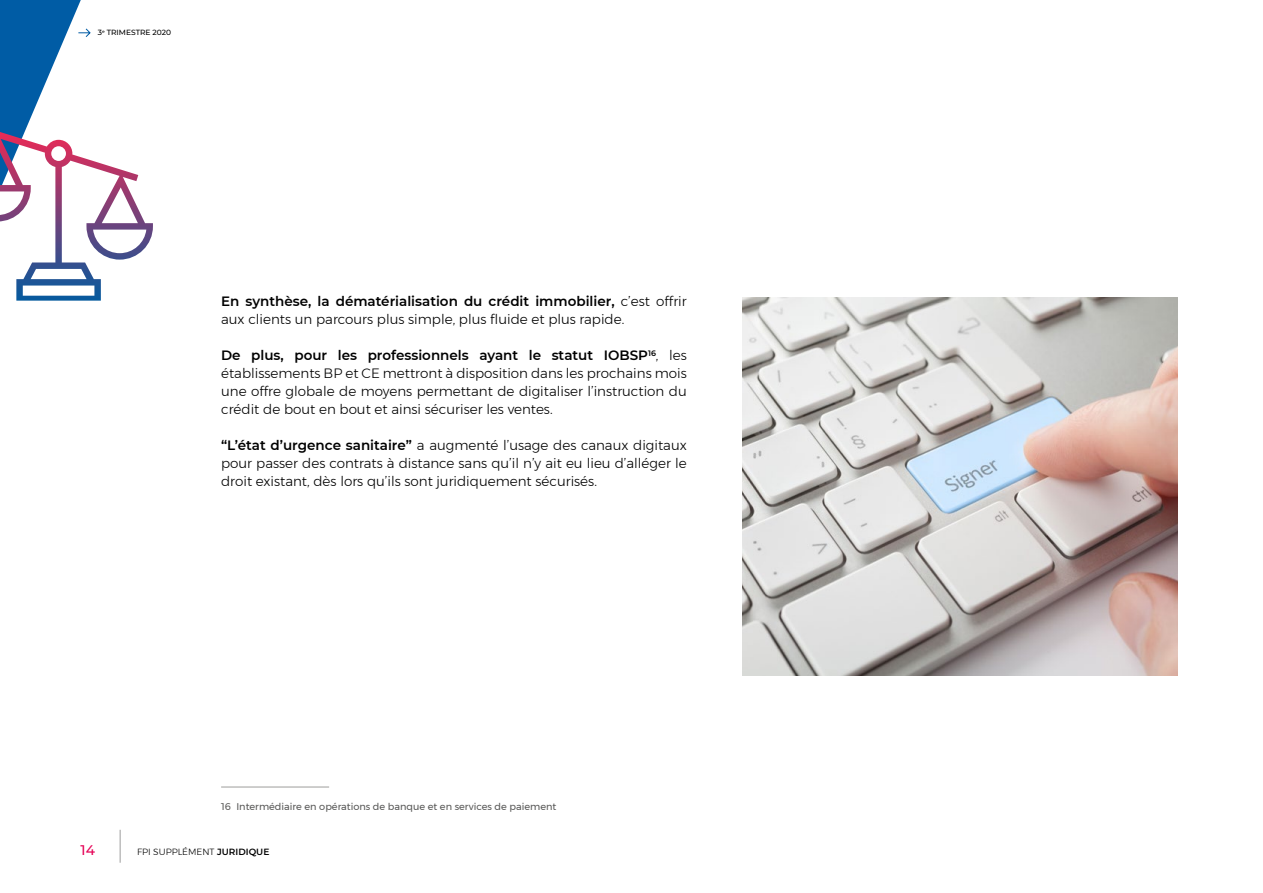
<style>
.page{position:relative;width:1263px;height:893px;background:#fff}
.page>*{position:absolute;margin:0;border:0;box-sizing:border-box;transform-origin:0 0}
.t1{font:500 13.95px "Montserrat";color:#e50055}
.t2{font:300 13.5px/18px "Montserrat";color:#000;text-align:justify}
.footnote{font:9.75px "Montserrat";color:#575756}
.t3{font:300 9px "Montserrat";color:#000}
.t4{font:500 7.5px "Montserrat";color:#000}
.s1{font-weight:600}
</style>
<div class="page">
<hr style="left:120px;top:830px;width:1px;height:33px;background:#9d9d9c">
<svg style="left:0;top:0;width:153px;height:301px"></svg>
<hr style="left:221px;top:787px;width:108px;height:1px;background:#9d9d9c">
<img style="left:743px;top:297px;width:435px;height:378px">
<p class="t4" style="left:98px;top:27px;width:75px">3<sup>e</sup> TRIMESTRE 2020</p>
<p class="t2" style="left:221px;top:292px;width:467px"><span class="s1">En synthèse, la dématérialisation du crédit immobilier,</span> c’est offrir aux clients un parcours plus simple, plus fluide et plus rapide.</p>
<p class="t2" style="left:221px;top:346px;width:467px"><span class="s1">De plus, pour les professionnels ayant le statut IOBSP</span><sup>16</sup>, les établissements BP et CE mettront à disposition dans les prochains mois une offre globale de moyens permettant de digitaliser l’instruction du crédit de bout en bout et ainsi sécuriser les ventes.</p>
<p class="t2" style="left:221px;top:436px;width:467px"><span class="s1">“L’état d’urgence sanitaire”</span> a augmenté l’usage des canaux digitaux pour passer des contrats à distance sans qu’il n’y ait eu lieu d’alléger le droit existant, dès lors qu’ils sont juridiquement sécurisés.</p>
<p class="footnote" style="left:221px;top:799px;width:337px">16 Intermédiaire en opérations de banque et en services de paiement</p>
<p class="t1" style="left:81px;top:840px;width:16px">14</p>
<p class="t3" style="left:137px;top:845px;width:134px">FPI SUPPLÉMENT <span class="s1">JURIDIQUE</span></p>
</div>
